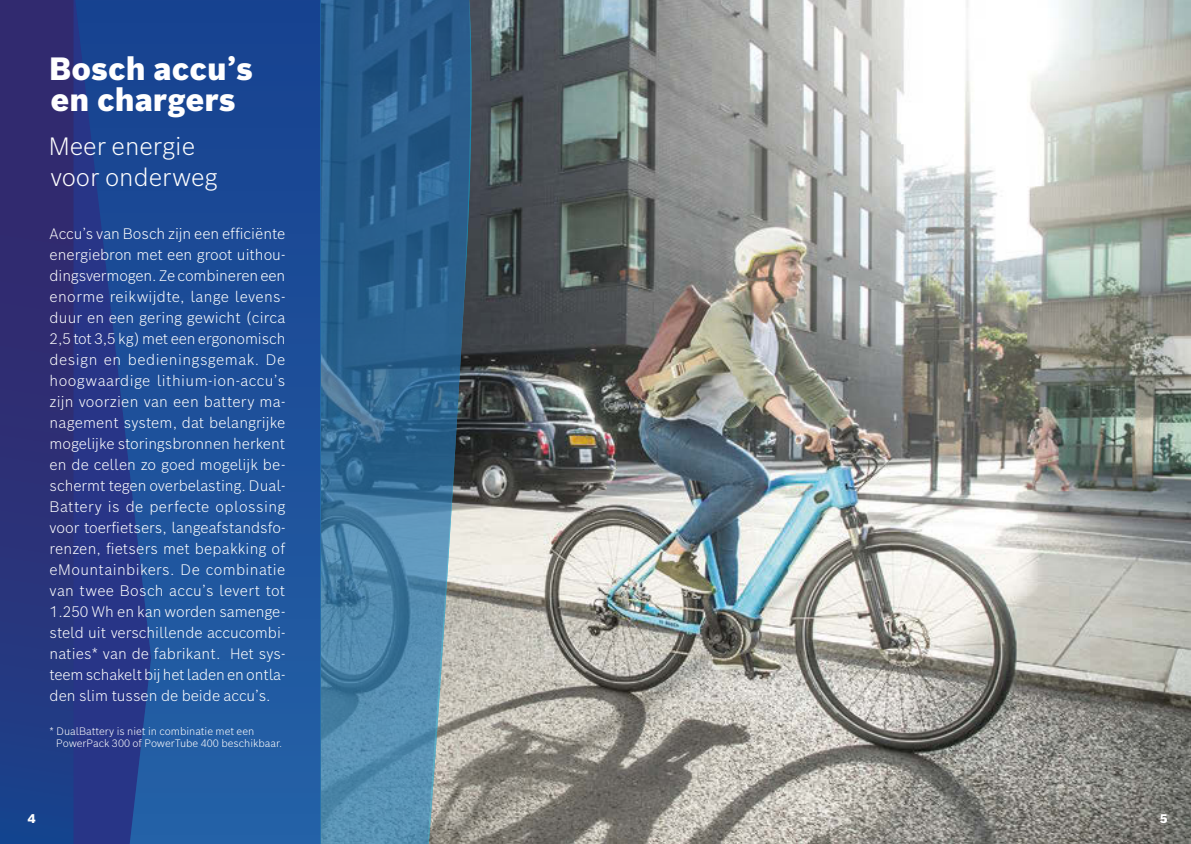
<style>
.page{position:relative;width:1191px;height:844px;background:#fff}
.page>*{position:absolute;margin:0;border:0;box-sizing:border-box;transform-origin:0 0}
.t1{font:900 31.5px/31.5px "Bosch Sans";color:#fff}
.t2{font:300 24.5px/31.5px "Bosch Sans";color:#fff}
.t3{font:300 14.88px/21px "Bosch Sans";letter-spacing:-.005em;color:#fff;text-align:justify}
.t4{font:900 12.25px "Bosch Sans";color:#fff}
.t5{font:300 10.5px/12.6px "Bosch Sans";color:#fff}
</style>
<div class="page">
<img style="left:473px;top:0;width:718px;height:843px">
<div style="left:0;top:0;width:74px;height:843px;background:linear-gradient(to bottom,#372568,#1f3e87)"></div>
<svg style="left:75px;top:0;width:245px;height:843px;background:#1f4b96"></svg>
<svg style="left:320px;top:0;width:152px;height:843px;background:#407399"></svg>
<h1 class="t1" style="left:49px;top:52px;width:206px">Bosch accu’s en chargers</h1>
<h2 class="t2" style="left:49px;top:129px;width:170px">Meer energie voor onderweg</h2>
<p class="t3" style="left:50px;top:222px;width:237px">Accu’s van Bosch zijn een efficiënte energiebron met een groot uithou&shy;dingsvermogen. Ze combineren een enorme reikwijdte, lange levens&shy;duur en een gering gewicht (circa 2,5 tot 3,5 kg) met een ergonomisch design en bedieningsgemak. De hoogwaardige lithium-ion-accu’s zijn voorzien van een battery ma&shy;nagement system, dat belangrijke mogelijke storingsbronnen herkent en de cellen zo goed mogelijk be&shy;schermt tegen overbelasting. Dual-Battery is de perfecte oplossing voor toerfietsers, langeafstandsfo&shy;renzen, fietsers met bepakking of eMountainbikers. De combinatie van twee Bosch accu’s levert tot 1.250 Wh en kan worden samenge&shy;steld uit verschillende accucombi&shy;naties* van de fabrikant. Het sys&shy;teem schakelt bij het laden en ontla&shy;den slim tussen de beide accu’s.</p>
<p class="t5" style="left:56px;top:724px;width:227px;text-indent:-7px">* DualBattery is niet in combinatie met een<br>PowerPack 300 of PowerTube 400 beschikbaar.</p>
<p class="t4" style="left:28px;top:810px;width:9px">4</p>
<p class="t4" style="left:1159px;top:810px;width:9px">5</p>
</div>
